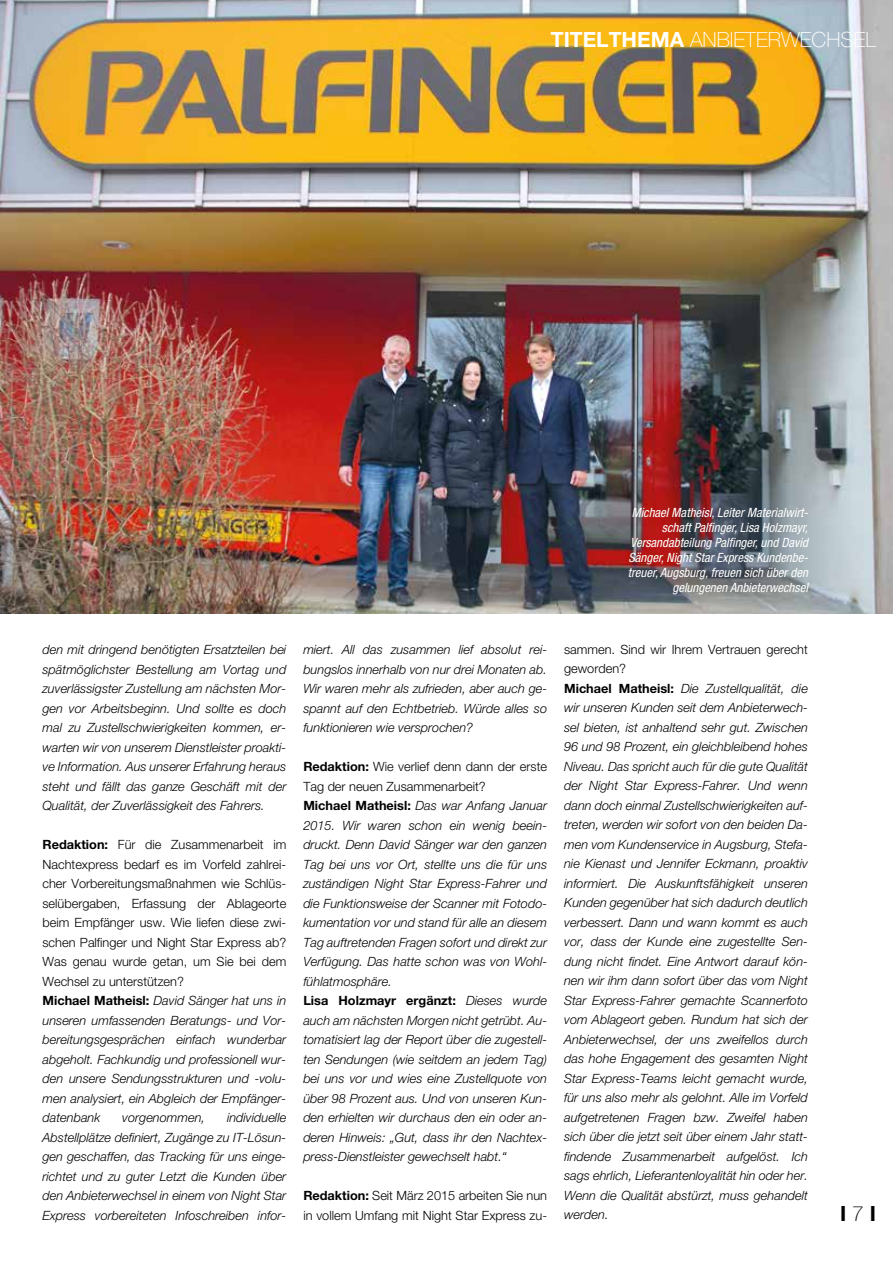
<style>
.page{position:relative;width:893px;height:1263px;background:#fff}
.page>*{position:absolute;margin:0;border:0;box-sizing:border-box;transform-origin:0 0}
.t1{font:100 21px "Helvetica Neue";color:#fff}
.t2{font:700 21px "Helvetica Neue";color:#000}
.t3{font:italic 300 12.75px/19.5px "Helvetica Neue";color:#000;text-align:justify}
.t4{font:300 12.75px/19.5px "Helvetica Neue";color:#000}
.t5{font:italic condensed 12.75px/15px "Helvetica Neue";color:#fff;text-align:right}
.s1{font-weight:700}
.s2{font-style:italic}
.s3{font-weight:700;font-style:normal}
.s4{font-style:normal}
.s5{font-weight:100}
</style>
<div class="page">
<img style="left:0;top:0;width:893px;height:613px">
<h1 class="t1" style="left:551px;top:28px;width:327px"><span class="s1">TITELTHEMA</span> ANBIETERWECHSEL</h1>
<p class="t5" style="left:628px;top:505px;width:182px">Michael Matheisl, Leiter Materialwirt&shy;schaft Palfinger, Lisa Holzmayr, Versandabteilung Palfinger, und David Sänger, Night Star Express Kundenbe&shy;treuer, Augsburg, freuen sich über den gelungenen Anbieterwechsel</p>
<p class="t3" style="left:43px;top:640px;width:245px">den mit dringend benötigten Ersatzteilen bei spätmöglichster Bestellung am Vortag und zuverlässigster Zustellung am nächsten Mor&shy;gen vor Arbeitsbeginn. Und sollte es doch mal zu Zustellschwierigkeiten kommen, er&shy;warten wir von unserem Dienstleister proakti&shy;ve Information. Aus unserer Erfahrung heraus steht und fällt das ganze Geschäft mit der Qualität, der Zuverlässigkeit des Fahrers.</p>
<p class="t4" style="left:43px;top:835px;width:245px"><span class="s1">Redaktion:</span> Für die Zusammenarbeit im Nachtexpress bedarf es im Vorfeld zahlrei&shy;cher Vorbereitungsmaßnahmen wie Schlüs&shy;selübergaben, Erfassung der Ablageorte beim Empfänger usw. Wie liefen diese zwi&shy;schen Palfinger und Night Star Express ab?<br>Was genau wurde getan, um Sie bei dem Wechsel zu unterstützen?<br><span class="s1">Michael Matheisl:</span> <span class="s2">David Sänger hat uns in unseren umfassenden Beratungs- und Vor&shy;bereitungsgesprächen einfach wunderbar abgeholt. Fachkundig und professionell wur&shy;den unsere Sendungsstrukturen und -volu&shy;men analysiert, ein Abgleich der Empfänger&shy;datenbank</span></p>
<p class="t3" style="left:43px;top:1108px;width:245px;text-indent:185px">individuelle Abstellplätze definiert, Zugänge zu IT-Lösun&shy;gen geschaffen, das Tracking für uns einge&shy;richtet und zu guter Letzt die Kunden über den Anbieterwechsel in einem von Night Star Express vorbereiteten Infoschreiben infor-</p>
<p class="t3" style="left:122px;top:1108px;width:84px">vorgenommen,</p>
<p class="t3" style="left:303px;top:639px;width:245px">miert. All das zusammen lief absolut rei&shy;bungslos innerhalb von nur drei Monaten ab.<br>Wir waren mehr als zufrieden, aber auch ge&shy;spannt auf den Echtbetrieb. Würde alles so funktionieren wie versprochen?</p>
<p class="t3" style="left:303px;top:756px;width:245px;text-align:left"><span class="s3">Redaktion:</span> <span class="s4">Wie verlief denn dann der erste Tag der neuen Zusammenarbeit?<br></span><span class="s3">Michael Matheisl:</span> Das war Anfang Januar 2015. Wir waren schon ein wenig beein&shy;druckt. Denn David Sänger war den ganzen Tag bei uns vor Ort, stellte uns die für uns zuständigen Night Star Express-Fahrer und die Funktionsweise der Scanner mit Fotodo&shy;kumentation vor und stand für alle an diesem Tag auftretenden Fragen sofort und direkt zur Verfügung. Das hatte schon was von Wohl&shy;fühlatmosphäre.<br><span class="s3">Lisa Holzmayr ergänzt:</span> Dieses wurde auch am nächsten Morgen nicht getrübt. Au&shy;tomatisiert lag der Report über die zugestell&shy;ten Sendungen (wie seitdem an jedem Tag) bei uns vor und wies eine Zustellquote von über 98 Prozent aus. Und von unseren Kun&shy;den erhielten wir durchaus den ein oder an&shy;deren Hinweis: „Gut, dass ihr den Nachtex&shy;press-Dienstleister gewechselt habt.“</p>
<p class="t4" style="left:303px;top:1185px;width:245px"><span class="s1">Redaktion:</span> Seit März 2015 arbeiten Sie nun in vollem Umfang mit Night Star Express zu-</p>
<p class="t3" style="left:564px;top:639px;width:245px;text-align:left"><span class="s4">sammen. Sind wir Ihrem Vertrauen gerecht geworden?<br></span><span class="s3">Michael Matheisl:</span> Die Zustellqualität, die wir unseren Kunden seit dem Anbieterwech&shy;sel bieten, ist anhaltend sehr gut. Zwischen 96 und 98 Prozent, ein gleichbleibend hohes Niveau. Das spricht auch für die gute Qualität der Night Star Express-Fahrer. Und wenn dann doch einmal Zustellschwierigkeiten auf&shy;treten, werden wir sofort von den beiden Da&shy;men vom Kundenservice in Augsburg, Stefa&shy;nie Kienast und Jennifer Eckmann, proaktiv informiert. Die Auskunftsfähigkeit unseren Kunden gegenüber hat sich dadurch deutlich verbessert. Dann und wann kommt es auch vor, dass der Kunde eine zugestellte Sen&shy;dung nicht findet. Eine Antwort darauf kön&shy;nen wir ihm dann sofort über das vom Night Star Express-Fahrer gemachte Scannerfoto vom Ablageort geben. Rundum hat sich der Anbieterwechsel, der uns zweifellos durch das hohe Engagement des gesamten Night Star Express-Teams leicht gemacht wurde, für uns also mehr als gelohnt. Alle im Vorfeld aufgetretenen Fragen bzw. Zweifel haben sich über die jetzt seit über einem Jahr statt&shy;findende Zusammenarbeit aufgelöst. Ich sags ehrlich, Lieferantenloyalität hin oder her.<br>Wenn die Qualität abstürzt, muss gehandelt werden.</p>
<h1 class="t2" style="left:840px;top:1200px;width:37px">I <span class="s5">7</span> I</h1>
</div>
